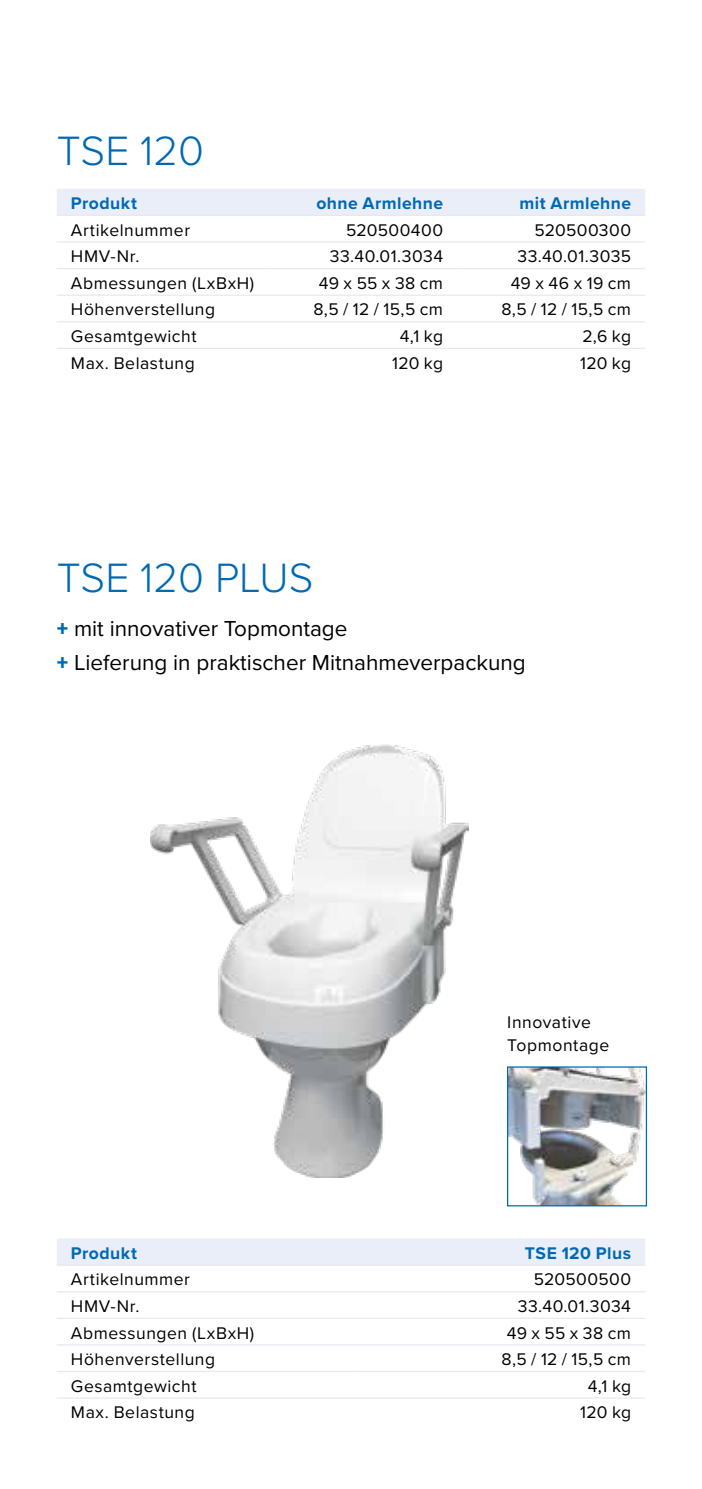
<style>
.page{position:relative;width:702px;height:1489px;background:#fff}
.page>*{position:absolute;margin:0;border:0;box-sizing:border-box;transform-origin:0 0}
.t1{font:300 42.5px "Proxima Nova";color:#0069b4}
.t2{font:22.5px/33.8px "Proxima Nova";color:#000}
.t3{font:17.5px/22.5px "Proxima Nova";letter-spacing:.03em;color:#000}
.t4{font:700 17.5px "Proxima Nova";letter-spacing:.025em;color:#0069b4}
.s1{font-weight:900;color:#0069b4}
</style>
<div class="page">
<img style="left:509px;top:1068px;width:136px;height:136px">
<div style="left:507px;top:1066px;width:140px;height:140px;border:1px solid #0069b4"></div>
<img style="left:150px;top:744px;width:318px;height:432px">
<div style="left:57px;top:189px;width:588px;height:26px;background:#e9eef9"></div>
<hr style="left:57px;top:215px;width:212px;height:1px;background:#e8e8f0">
<hr style="left:269px;top:215px;width:188px;height:1px;background:#e8e8f0">
<hr style="left:457px;top:215px;width:188px;height:1px;background:#e8e8f0">
<hr style="left:57px;top:241px;width:212px;height:2px;background:#e8e8f0">
<hr style="left:269px;top:241px;width:188px;height:2px;background:#e8e8f0">
<hr style="left:457px;top:241px;width:188px;height:2px;background:#e8e8f0">
<hr style="left:57px;top:268px;width:212px;height:1px;background:#e8e8f0">
<hr style="left:269px;top:268px;width:188px;height:1px;background:#e8e8f0">
<hr style="left:457px;top:268px;width:188px;height:1px;background:#e8e8f0">
<hr style="left:57px;top:294px;width:212px;height:2px;background:#e8e8f0">
<hr style="left:269px;top:294px;width:188px;height:2px;background:#e8e8f0">
<hr style="left:457px;top:294px;width:188px;height:2px;background:#e8e8f0">
<hr style="left:57px;top:321px;width:212px;height:1px;background:#e8e8f0">
<hr style="left:269px;top:321px;width:188px;height:1px;background:#e8e8f0">
<hr style="left:457px;top:321px;width:188px;height:1px;background:#e8e8f0">
<hr style="left:57px;top:348px;width:212px;height:1px;background:#e8e8f0">
<hr style="left:269px;top:348px;width:188px;height:1px;background:#e8e8f0">
<hr style="left:457px;top:348px;width:188px;height:1px;background:#e8e8f0">
<div style="left:57px;top:1238px;width:588px;height:26px;background:#e9eef9"></div>
<hr style="left:57px;top:1264px;width:302px;height:1px;background:#e8e8f0">
<hr style="left:359px;top:1264px;width:286px;height:1px;background:#e8e8f0">
<hr style="left:57px;top:1290px;width:302px;height:2px;background:#e8e8f0">
<hr style="left:359px;top:1290px;width:286px;height:2px;background:#e8e8f0">
<hr style="left:57px;top:1317px;width:302px;height:1px;background:#e8e8f0">
<hr style="left:359px;top:1317px;width:286px;height:1px;background:#e8e8f0">
<hr style="left:57px;top:1344px;width:302px;height:1px;background:#e8e8f0">
<hr style="left:359px;top:1344px;width:286px;height:1px;background:#e8e8f0">
<hr style="left:57px;top:1370px;width:302px;height:1px;background:#e8e8f0">
<hr style="left:359px;top:1370px;width:286px;height:1px;background:#e8e8f0">
<hr style="left:57px;top:1397px;width:302px;height:1px;background:#e8e8f0">
<hr style="left:359px;top:1397px;width:286px;height:1px;background:#e8e8f0">
<h1 class="t1" style="left:57px;top:119px;width:149px">TSE 120</h1>
<p class="t4" style="left:71px;top:190px;width:68px">Produkt</p>
<p class="t4" style="left:316px;top:190px;width:128px">ohne Armlehne</p>
<p class="t4" style="left:519px;top:190px;width:113px">mit Armlehne</p>
<p class="t3" style="left:71px;top:218px;width:121px">Artikelnummer</p>
<p class="t3" style="left:346px;top:218px;width:99px">520500400</p>
<p class="t3" style="left:534px;top:218px;width:98px">520500300</p>
<p class="t3" style="left:71px;top:244px;width:70px">HMV-Nr.</p>
<p class="t3" style="left:330px;top:244px;width:115px">33.40.01.3034</p>
<p class="t3" style="left:517px;top:244px;width:115px">33.40.01.3035</p>
<p class="t3" style="left:71px;top:271px;width:185px">Abmessungen (LxBxH)</p>
<p class="t3" style="left:319px;top:271px;width:126px">49 x 55 x 38 cm</p>
<p class="t3" style="left:510px;top:271px;width:122px">49 x 46 x 19 cm</p>
<p class="t3" style="left:71px;top:297px;width:146px">Höhenverstellung</p>
<p class="t3" style="left:313px;top:297px;width:131px">8,5 / 12 / 15,5 cm</p>
<p class="t3" style="left:501px;top:297px;width:131px">8,5 / 12 / 15,5 cm</p>
<p class="t3" style="left:71px;top:324px;width:127px">Gesamtgewicht</p>
<p class="t3" style="left:399px;top:324px;width:45px">4,1 kg</p>
<p class="t3" style="left:582px;top:324px;width:50px">2,6 kg</p>
<p class="t3" style="left:71px;top:351px;width:125px">Max. Belastung</p>
<p class="t3" style="left:392px;top:351px;width:52px">120 kg</p>
<p class="t3" style="left:580px;top:351px;width:52px">120 kg</p>
<h1 class="t1" style="left:57px;top:546px;width:258px">TSE 120 PLUS</h1>
<p class="t2" style="left:57px;top:610px;width:470px"><span class="s1">+</span> mit innovativer Topmontage<br><span class="s1">+</span> Lieferung in praktischer Mitnahmeverpackung</p>
<p class="t3" style="left:507px;top:1010px;width:103px">Innovative<br>Topmontage</p>
<p class="t4" style="left:71px;top:1239px;width:68px">Produkt</p>
<p class="t4" style="left:525px;top:1239px;width:108px">TSE 120 Plus</p>
<p class="t3" style="left:71px;top:1267px;width:121px">Artikelnummer</p>
<p class="t3" style="left:533px;top:1267px;width:99px">520500500</p>
<p class="t3" style="left:71px;top:1293px;width:70px">HMV-Nr.</p>
<p class="t3" style="left:518px;top:1293px;width:115px">33.40.01.3034</p>
<p class="t3" style="left:71px;top:1320px;width:185px">Abmessungen (LxBxH)</p>
<p class="t3" style="left:506px;top:1320px;width:126px">49 x 55 x 38 cm</p>
<p class="t3" style="left:71px;top:1347px;width:146px">Höhenverstellung</p>
<p class="t3" style="left:501px;top:1347px;width:131px">8,5 / 12 / 15,5 cm</p>
<p class="t3" style="left:71px;top:1373px;width:127px">Gesamtgewicht</p>
<p class="t3" style="left:587px;top:1373px;width:45px">4,1 kg</p>
<p class="t3" style="left:71px;top:1400px;width:125px">Max. Belastung</p>
<p class="t3" style="left:580px;top:1400px;width:52px">120 kg</p>
</div>
